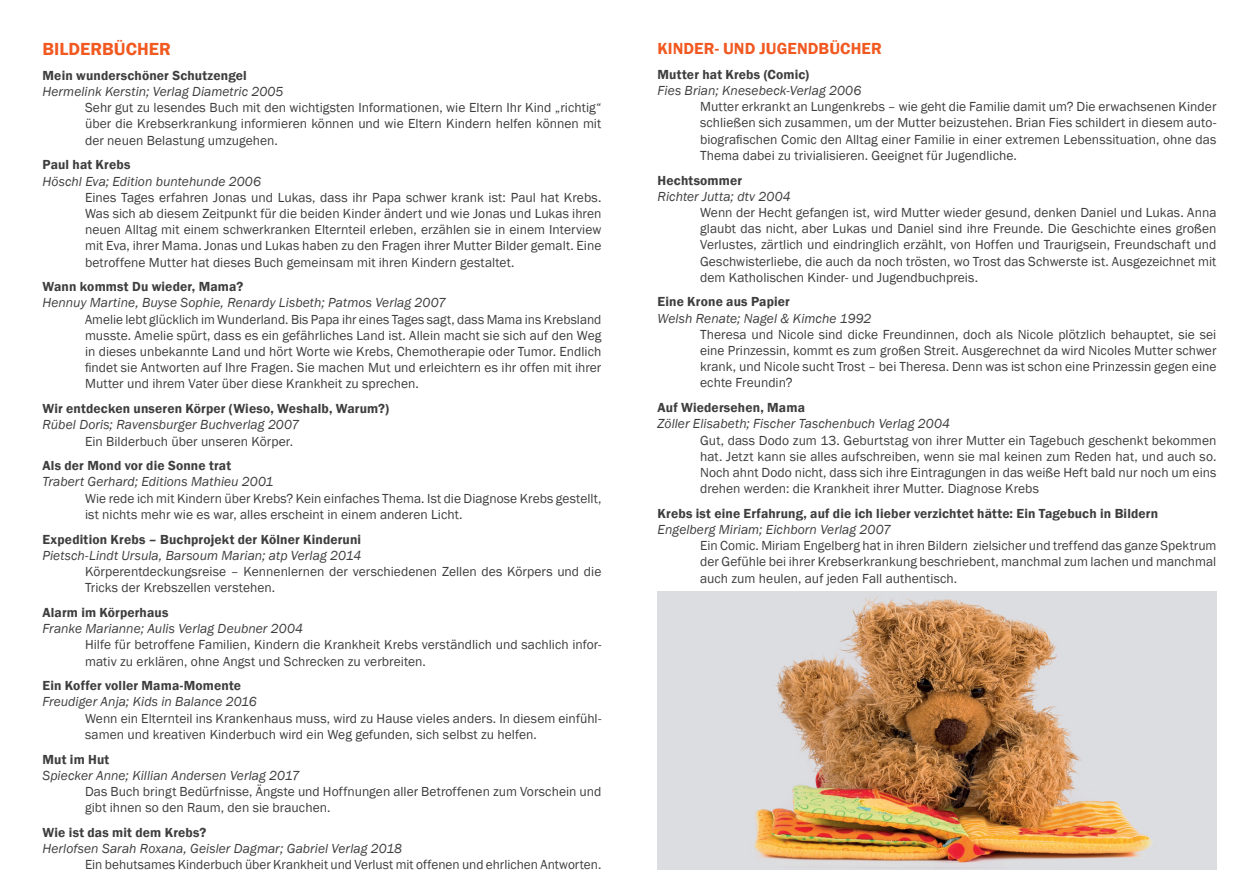
<style>
.page{position:relative;width:1259px;height:893px;background:#fff}
.page>*{position:absolute;margin:0;border:0;box-sizing:border-box;transform-origin:0 0}
.t1{font:600 18px "Franklin Gothic";color:#f15921}
.t2{font:600 16.5px "Franklin Gothic";letter-spacing:.005em;color:#f15921}
.t3{font:13.5px/16.2px "Franklin Gothic";letter-spacing:.005em;color:#3e3e3f;text-align:justify}
.t4{font:italic 13.5px "Franklin Gothic";letter-spacing:.005em;color:#3e3e3f}
.t5{font:600 13.5px "Franklin Gothic";letter-spacing:.01em;color:#3e3e3f}
</style>
<div class="page">
<img style="left:657px;top:592px;width:559px;height:277px">
<h1 class="t1" style="left:43px;top:38px;width:130px">BILDERBÜCHER</h1>
<p class="t5" style="left:43px;top:67px;width:206px">Mein wunderschöner Schutzengel</p>
<p class="t4" style="left:43px;top:83px;width:242px">Hermelink Kerstin; Verlag Diametric 2005</p>
<p class="t3" style="left:85px;top:100px;width:518px">Sehr gut zu lesendes Buch mit den wichtigsten Informationen, wie Eltern Ihr Kind „richtig“ über die Krebserkrankung informieren können und wie Eltern Kindern helfen können mit der neuen Belastung umzugehen.</p>
<p class="t5" style="left:43px;top:157px;width:89px">Paul hat Krebs</p>
<p class="t4" style="left:43px;top:173px;width:220px">Höschl Eva; Edition buntehunde 2006</p>
<p class="t3" style="left:85px;top:189px;width:518px">Eines Tages erfahren Jonas und Lukas, dass ihr Papa schwer krank ist: Paul hat Krebs.<br>Was sich ab diesem Zeitpunkt für die beiden Kinder ändert und wie Jonas und Lukas ihren neuen Alltag mit einem schwerkranken Elternteil erleben, erzählen sie in einem Interview mit Eva, ihrer Mama. Jonas und Lukas haben zu den Fragen ihrer Mutter Bilder gemalt. Eine betroffene Mutter hat dieses Buch gemeinsam mit ihren Kindern gestaltet.</p>
<p class="t5" style="left:43px;top:278px;width:202px">Wann kommst Du wieder, Mama?</p>
<p class="t4" style="left:43px;top:294px;width:405px">Hennuy Martine, Buyse Sophie, Renardy Lisbeth; Patmos Verlag 2007</p>
<p class="t3" style="left:85px;top:311px;width:518px">Amelie lebt glücklich im Wunderland. Bis Papa ihr eines Tages sagt, dass Mama ins Krebsland musste. Amelie spürt, dass es ein gefährliches Land ist. Allein macht sie sich auf den Weg in dieses unbekannte Land und hört Worte wie Krebs, Chemotherapie oder Tumor. Endlich findet sie Antworten auf Ihre Fragen. Sie machen Mut und erleichtern es ihr offen mit ihrer Mutter und ihrem Vater über diese Krankheit zu sprechen.</p>
<p class="t5" style="left:43px;top:400px;width:348px">Wir entdecken unseren Körper (Wieso, Weshalb, Warum?)</p>
<p class="t4" style="left:43px;top:416px;width:258px">Rübel Doris; Ravensburger Buchverlag 2007</p>
<p class="t3" style="left:85px;top:433px;width:209px">Ein Bilderbuch über unseren Körper.</p>
<p class="t5" style="left:43px;top:457px;width:190px">Als der Mond vor die Sonne trat</p>
<p class="t4" style="left:43px;top:473px;width:232px">Trabert Gerhard; Editions Mathieu 2001</p>
<p class="t3" style="left:85px;top:490px;width:518px">Wie rede ich mit Kindern über Krebs? Kein einfaches Thema. Ist die Diagnose Krebs gestellt, ist nichts mehr wie es war, alles erscheint in einem anderen Licht.</p>
<p class="t5" style="left:43px;top:531px;width:320px">Expedition Krebs – Buchprojekt der Kölner Kinderuni</p>
<p class="t4" style="left:43px;top:547px;width:320px">Pietsch-Lindt Ursula, Barsoum Marian; atp Verlag 2014</p>
<p class="t3" style="left:85px;top:564px;width:518px">Körperentdeckungsreise – Kennenlernen der verschiedenen Zellen des Körpers und die<br>Tricks der Krebszellen verstehen.</p>
<p class="t5" style="left:43px;top:604px;width:127px">Alarm im Körperhaus</p>
<p class="t4" style="left:43px;top:620px;width:262px">Franke Marianne; Aulis Verlag Deubner 2004</p>
<p class="t3" style="left:85px;top:637px;width:518px">Hilfe für betroffene Familien, Kindern die Krankheit Krebs verständlich und sachlich infor&shy;mativ zu erklären, ohne Angst und Schrecken zu verbreiten.</p>
<p class="t5" style="left:43px;top:677px;width:200px">Ein Koffer voller Mama-Momente</p>
<p class="t4" style="left:43px;top:693px;width:216px">Freudiger Anja; Kids in Balance 2016</p>
<p class="t3" style="left:85px;top:710px;width:518px">Wenn ein Elternteil ins Krankenhaus muss, wird zu Hause vieles anders. In diesem einfühl&shy;samen und kreativen Kinderbuch wird ein Weg gefunden, sich selbst zu helfen.</p>
<p class="t5" style="left:43px;top:751px;width:68px">Mut im Hut</p>
<p class="t4" style="left:43px;top:767px;width:259px">Spiecker Anne; Killian Andersen Verlag 2017</p>
<p class="t3" style="left:85px;top:784px;width:518px">Das Buch bringt Bedürfnisse, Ängste und Hoffnungen aller Betroffenen zum Vorschein und gibt ihnen so den Raum, den sie brauchen.</p>
<p class="t5" style="left:43px;top:824px;width:165px">Wie ist das mit dem Krebs?</p>
<p class="t4" style="left:43px;top:840px;width:361px">Herlofsen Sarah Roxana, Geisler Dagmar; Gabriel Verlag 2018</p>
<p class="t3" style="left:85px;top:857px;width:518px">Ein behutsames Kinderbuch über Krankheit und Verlust mit offenen und ehrlichen Antworten.</p>
<p class="t2" style="left:657px;top:38px;width:226px">KINDER- UND JUGENDBÜCHER</p>
<p class="t5" style="left:657px;top:66px;width:153px">Mutter hat Krebs (Comic)</p>
<p class="t4" style="left:657px;top:82px;width:205px">Fies Brian; Knesebeck-Verlag 2006</p>
<p class="t3" style="left:700px;top:99px;width:518px">Mutter erkrankt an Lungenkrebs – wie geht die Familie damit um? Die erwachsenen Kinder schließen sich zusammen, um der Mutter beizustehen. Brian Fies schildert in diesem auto&shy;biografischen Comic den Alltag einer Familie in einer extremen Lebenssituation, ohne das Thema dabei zu trivialisieren. Geeignet für Jugendliche.</p>
<p class="t5" style="left:657px;top:172px;width:86px">Hechtsommer</p>
<p class="t4" style="left:657px;top:188px;width:135px">Richter Jutta; dtv 2004</p>
<p class="t3" style="left:700px;top:205px;width:518px">Wenn der Hecht gefangen ist, wird Mutter wieder gesund, denken Daniel und Lukas. Anna glaubt das nicht, aber Lukas und Daniel sind ihre Freunde. Die Geschichte eines großen Verlustes, zärtlich und eindringlich erzählt, von Hoffen und Traurigsein, Freundschaft und Geschwisterliebe, die auch da noch trösten, wo Trost das Schwerste ist. Ausgezeichnet mit dem Katholischen Kinder- und Jugendbuchpreis.</p>
<p class="t5" style="left:657px;top:294px;width:134px">Eine Krone aus Papier</p>
<p class="t4" style="left:657px;top:310px;width:215px">Welsh Renate; Nagel &amp; Kimche 1992</p>
<p class="t3" style="left:700px;top:326px;width:518px">Theresa und Nicole sind dicke Freundinnen, doch als Nicole plötzlich behauptet, sie sei eine Prinzessin, kommt es zum großen Streit. Ausgerechnet da wird Nicoles Mutter schwer krank, und Nicole sucht Trost – bei Theresa. Denn was ist schon eine Prinzessin gegen eine echte Freundin?</p>
<p class="t5" style="left:657px;top:399px;width:149px">Auf Wiedersehen, Mama</p>
<p class="t4" style="left:657px;top:415px;width:294px">Zöller Elisabeth; Fischer Taschenbuch Verlag 2004</p>
<p class="t3" style="left:700px;top:432px;width:518px">Gut, dass Dodo zum 13. Geburtstag von ihrer Mutter ein Tagebuch geschenkt bekommen hat. Jetzt kann sie alles aufschreiben, wenn sie mal keinen zum Reden hat, und auch so.<br>Noch ahnt Dodo nicht, dass sich ihre Eintragungen in das weiße Heft bald nur noch um eins drehen werden: die Krankheit ihrer Mutter. Diagnose Krebs</p>
<p class="t5" style="left:657px;top:505px;width:502px">Krebs ist eine Erfahrung, auf die ich lieber verzichtet hätte: Ein Tagebuch in Bildern</p>
<p class="t4" style="left:657px;top:521px;width:235px">Engelberg Miriam; Eichborn Verlag 2007</p>
<p class="t3" style="left:700px;top:538px;width:518px">Ein Comic. Miriam Engelberg hat in ihren Bildern zielsicher und treffend das ganze Spektrum der Gefühle bei ihrer Krebserkrankung beschriebent, manchmal zum lachen und manchmal auch zum heulen, auf jeden Fall authentisch.</p>
</div>
